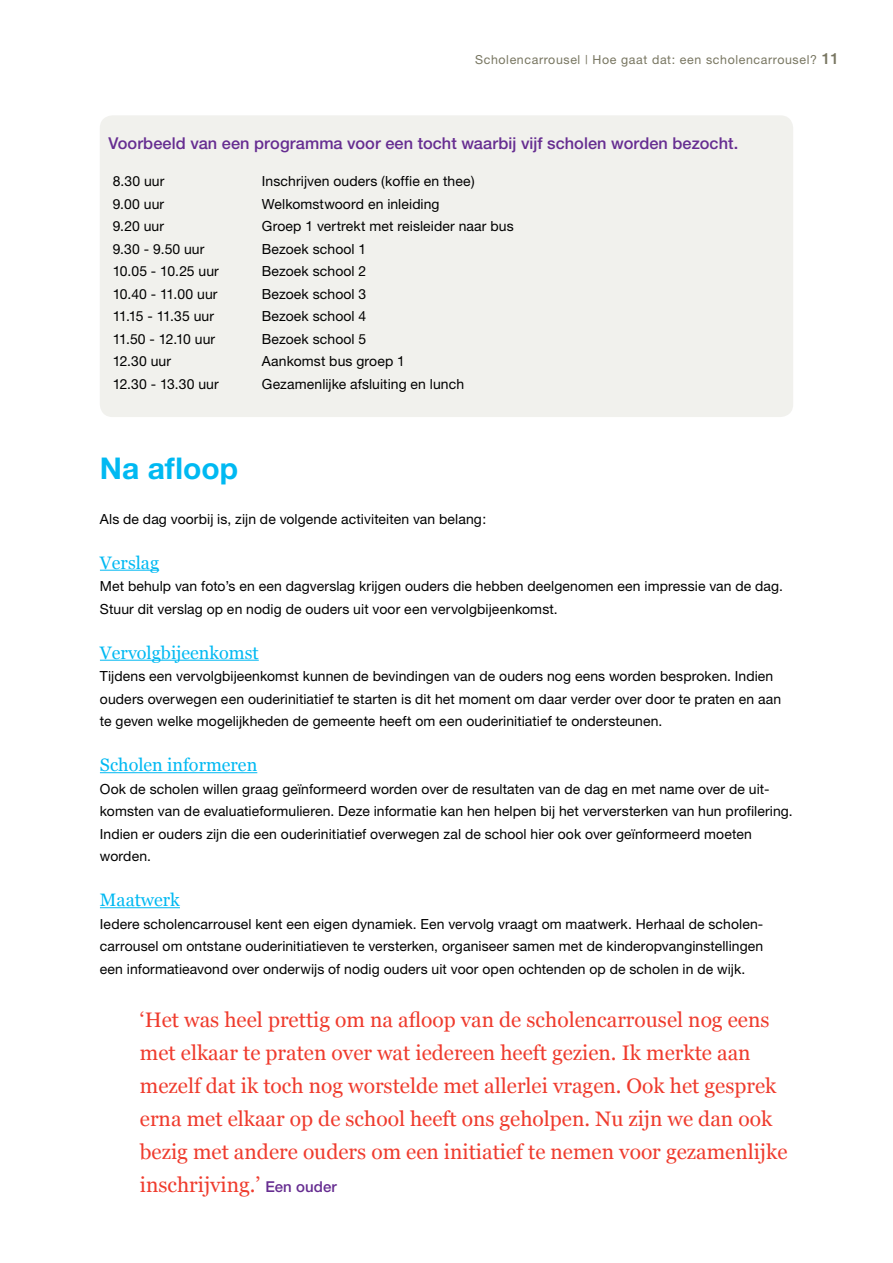
<style>
.page{position:relative;width:893px;height:1263px;background:#fff}
.page>*{position:absolute;margin:0;border:0;box-sizing:border-box;transform-origin:0 0}
.t1{font:700 30px "Helvetica Neue";color:#00b9f2}
.t2{font:21px/33px "Georgia";color:#ef3b2d}
.t3{font:18px "Georgia";color:#00b9f2}
.t4{font:500 16.35px "Helvetica Neue";letter-spacing:.005em;color:#662d91}
.t5{font:13.95px/22.5px "Helvetica Neue";letter-spacing:.005em;color:#000}
.t6{font:13.95px "Helvetica Neue";letter-spacing:-.02em;color:#000}
.t7{font:12.45px "Helvetica Neue";letter-spacing:.05em;color:#787661}
.s1{font-weight:500;font-size:15.45px}
.s2{font-family:"Helvetica Neue";font-weight:500;font-size:15px;color:#662d91}
</style>
<div class="page">
<div style="left:100px;top:115px;width:693px;height:302px;background:#f1f1ed;border-radius:13px"></div>
<hr style="left:100px;top:570px;width:59px;height:1px;background:#00b9f2">
<hr style="left:100px;top:660px;width:159px;height:1px;background:#00b9f2">
<hr style="left:100px;top:772px;width:157px;height:1px;background:#00b9f2">
<hr style="left:100px;top:907px;width:80px;height:1px;background:#00b9f2">
<p class="t7" style="left:475px;top:52px;width:365px">Scholencarrousel | Hoe gaat dat: een scholencarrousel? <span class="s1">11</span></p>
<p class="t4" style="left:108px;top:134px;width:631px">Voorbeeld van een programma voor een tocht waarbij vijf scholen worden bezocht.</p>
<p class="t5" style="left:113px;top:170px;width:53px">8.30 uur</p>
<p class="t5" style="left:262px;top:170px;width:214px">Inschrijven ouders (koffie en thee)</p>
<p class="t5" style="left:113px;top:192px;width:53px">9.00 uur</p>
<p class="t5" style="left:262px;top:192px;width:179px">Welkomstwoord en inleiding</p>
<p class="t5" style="left:113px;top:215px;width:53px">9.20 uur</p>
<p class="t5" style="left:262px;top:215px;width:253px">Groep 1 vertrekt met reisleider naar bus</p>
<p class="t5" style="left:113px;top:237px;width:93px">9.30 - 9.50 uur</p>
<p class="t5" style="left:262px;top:237px;width:106px">Bezoek school 1</p>
<p class="t5" style="left:113px;top:260px;width:108px">10.05 - 10.25 uur</p>
<p class="t5" style="left:262px;top:260px;width:106px">Bezoek school 2</p>
<p class="t5" style="left:113px;top:282px;width:106px">10.40 - 11.00 uur</p>
<p class="t5" style="left:262px;top:282px;width:106px">Bezoek school 3</p>
<p class="t6" style="left:113px;top:308px;width:103px">11.15 - 11.35 uur</p>
<p class="t5" style="left:262px;top:305px;width:106px">Bezoek school 4</p>
<p class="t6" style="left:113px;top:330px;width:104px">11.50 - 12.10 uur</p>
<p class="t5" style="left:262px;top:327px;width:106px">Bezoek school 5</p>
<p class="t5" style="left:113px;top:350px;width:60px">12.30 uur</p>
<p class="t5" style="left:262px;top:350px;width:145px">Aankomst bus groep 1</p>
<p class="t5" style="left:113px;top:372px;width:108px">12.30 - 13.30 uur</p>
<p class="t5" style="left:262px;top:372px;width:204px">Gezamenlijke afsluiting en lunch</p>
<h1 class="t1" style="left:100px;top:449px;width:140px">Na afloop</h1>
<p class="t5" style="left:100px;top:507px;width:388px">Als de dag voorbij is, zijn de volgende activiteiten van belang:</p>
<p class="t3" style="left:100px;top:551px;width:61px">Verslag</p>
<p class="t5" style="left:100px;top:575px;width:685px">Met behulp van foto’s en een dagverslag krijgen ouders die hebben deelgenomen een impressie van de dag.<br>Stuur dit verslag op en nodig de ouders uit voor een vervolgbijeenkomst.</p>
<p class="t3" style="left:100px;top:641px;width:160px">Vervolgbijeenkomst</p>
<p class="t5" style="left:100px;top:665px;width:683px">Tijdens een vervolgbijeenkomst kunnen de bevindingen van de ouders nog eens worden besproken. Indien ouders overwegen een ouderinitiatief te starten is dit het moment om daar verder over door te praten en aan te geven welke mogelijkheden de gemeente heeft om een ouderinitiatief te ondersteunen.</p>
<p class="t3" style="left:100px;top:754px;width:159px">Scholen informeren</p>
<p class="t5" style="left:100px;top:777px;width:694px">Ook de scholen willen graag geïnformeerd worden over de resultaten van de dag en met name over de uit&shy;komsten van de evaluatieformulieren. Deze informatie kan hen helpen bij het verversterken van hun profilering.<br>Indien er ouders zijn die een ouderinitiatief overwegen zal de school hier ook over geïnformeerd moeten worden.</p>
<p class="t3" style="left:100px;top:889px;width:82px">Maatwerk</p>
<p class="t5" style="left:100px;top:912px;width:665px;text-align:justify">Iedere scholencarrousel kent een eigen dynamiek. Een vervolg vraagt om maatwerk. Herhaal de scholen&shy;carrousel om ontstane ouderinitiatieven te versterken, organiseer samen met de kinderopvanginstellingen een informatieavond over onderwijs of nodig ouders uit voor open ochtenden op de scholen in de wijk.</p>
<p class="t2" style="left:140px;top:1004px;width:649px">‘Het was heel prettig om na afloop van de scholencarrousel nog eens met elkaar te praten over wat iedereen heeft gezien. Ik merkte aan mezelf dat ik toch nog worstelde met allerlei vragen. Ook het gesprek erna met elkaar op de school heeft ons geholpen. Nu zijn we dan ook bezig met andere ouders om een initiatief te nemen voor gezamenlijke inschrijving.’ <span class="s2">Een ouder</span></p>
</div>
